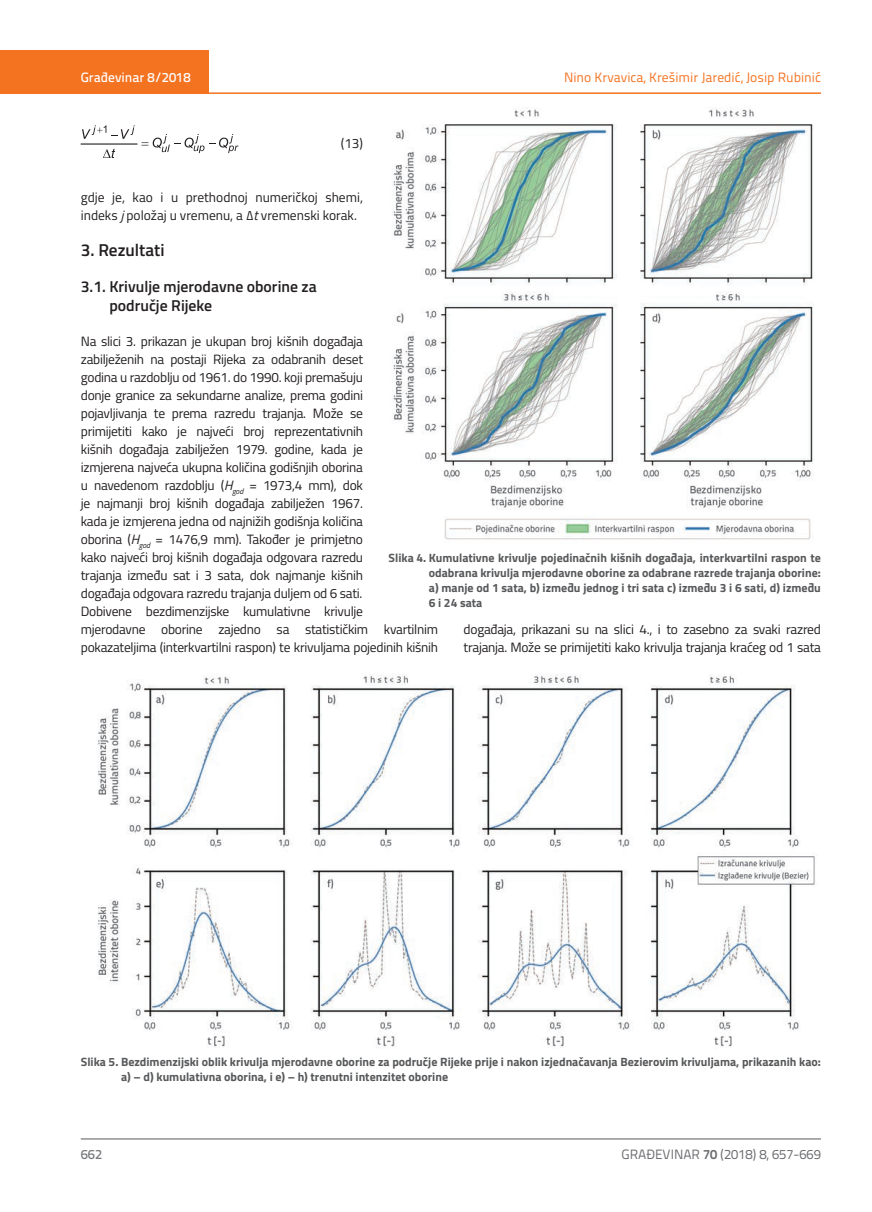
<style>
.page{position:relative;width:872px;height:1212px;background:#fff}
.page>*{position:absolute;margin:0;border:0;box-sizing:border-box;transform-origin:0 0}
.t1{font:600 17.25px "Titillium";color:#231f20}
.t2{font:600 15.75px/19.5px "Titillium";color:#231f20}
.t3{font:13.5px/18px "Titillium";letter-spacing:-.02em;color:#231f20}
.t4{font:13.5px/18px "Titillium";color:#231f20}
.t5{font:13.5px "Titillium Text 22 L";color:#f47321}
.t6{font:13.5px "Titillium Text 22 L";color:#6c6d70}
.t7{font:500 13.5px "Titillium Text 22 L";color:#fff}
.t8{font:500 13.5px "Titillium Text 22 L";color:#787a7d}
.t9{font:700 12px/15px "Titillium";color:#57585a}
.s1{font-style:italic}
.s2{font-weight:700}
</style>
<div class="page">
<div style="left:0;top:50px;width:208px;height:44px;background:#f47321"></div>
<hr style="left:0;top:92px;width:821px;height:2px;background:#f47321">
<hr style="left:81px;top:1139px;width:740px;height:1px;background:#57585a">
<hr style="left:81px;top:144px;width:56px;height:1px;background:#040503">
<svg style="left:82px;top:125px;width:53px;height:14px"></svg>
<svg style="left:141px;top:134px;width:97px;height:19px"></svg>
<svg style="left:103px;top:148px;width:12px;height:10px"></svg>
<img style="left:392px;top:107px;width:422px;height:433px">
<img style="left:97px;top:674px;width:720px;height:374px">
<p class="t7" style="left:81px;top:67px;width:111px">Građevinar 8/2018</p>
<p class="t3" style="left:341px;top:133px;width:24px">(13)</p>
<p class="t5" style="left:564px;top:68px;width:258px">Nino Krvavica, Krešimir Jaredić, Josip Rubinić</p>
<p class="t4" style="left:81px;top:187px;width:284px">gdje je, kao i u prethodnoj numeričkoj shemi, indeks <span class="s1">j</span> položaj u vremenu, a Δ<span class="s1">t</span> vremenski korak.</p>
<p class="t1" style="left:81px;top:237px;width:85px">3. Rezultati</p>
<p class="t2" style="left:109px;top:276px;width:209px;text-indent:-29px">3.1. Krivulje mjerodavne oborine za područje Rijeke</p>
<p class="t3" style="left:81px;top:331px;width:359px">Na slici 3. prikazan je ukupan broj kišnih događaja<br>zabilježenih na postaji Rijeka za odabranih deset<br>godina u razdoblju od 1961. do 1990. koji premašuju<br>donje granice za sekundarne analize, prema godini<br>pojavljivanja te prema razredu trajanja. Može se<br>primijetiti kako je najveći broj reprezentativnih<br>kišnih događaja zabilježen 1979. godine, kada je<br>izmjerena najveća ukupna količina godišnjih oborina<br>u navedenom razdoblju (<span class="s1">H</span><sub>god</sub> = 1973,4 mm), dok<br>je najmanji broj kišnih događaja zabilježen 1967.<br>kada je izmjerena jedna od najnižih godišnja količina<br>oborina (<span class="s1">H</span><sub>god</sub> = 1476,9 mm). Također je primjetno<br>kako najveći broj kišnih događaja odgovara razredu<br>trajanja između sat i 3 sata, dok najmanje kišnih<br>događaja odgovara razredu trajanja duljem od 6 sati.<br>Dobivene bezdimenzijske kumulativne krivulje<br>mjerodavne oborine zajedno sa statističkim kvartilnim pokazateljima (interkvartilni raspon) te krivuljama pojedinih kišnih</p>
<p class="t9" style="left:429px;top:550px;width:393px;text-align:justify;text-indent:-40px">Slika 4. Kumulativne krivulje pojedinačnih kišnih događaja, interkvartilni raspon te odabrana krivulja mjerodavne oborine za odabrane razrede trajanja oborine: a) manje od 1 sata, b) između jednog i tri sata c) između 3 i 6 sati, d) između 6 i 24 sata</p>
<p class="t3" style="left:463px;top:619px;width:359px">događaja, prikazani su na slici 4., i to zasebno za svaki razred trajanja. Može se primijetiti kako krivulja trajanja kraćeg od 1 sata</p>
<p class="t9" style="left:121px;top:1054px;width:701px;text-indent:-40px">Slika 5. Bezdimenzijski oblik krivulja mjerodavne oborine za područje Rijeke prije i nakon izjednačavanja Bezierovim krivuljama, prikazanih kao: a) – d) kumulativna oborina, i e) – h) trenutni intenzitet oborine</p>
<p class="t8" style="left:81px;top:1144px;width:23px">662</p>
<p class="t6" style="left:621px;top:1144px;width:201px">GRAĐEVINAR <span class="s2">70</span> (2018) 8, 657-669</p>
</div>
